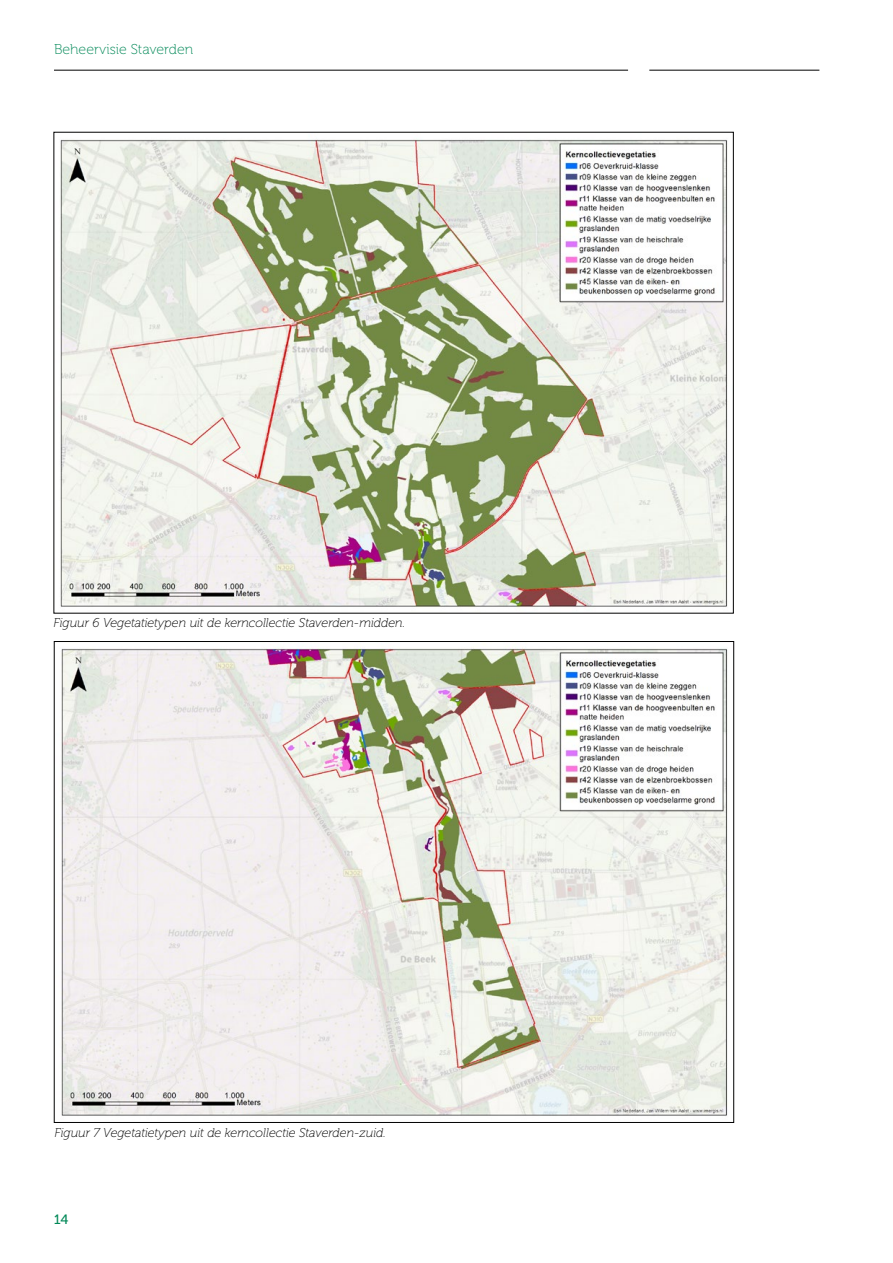
<style>
.page{position:relative;width:893px;height:1263px;background:#fff}
.page>*{position:absolute;margin:0;border:0;box-sizing:border-box;transform-origin:0 0}
.t1{font:14.25px "Museo 100";color:#008857}
.t2{font:13.5px "Museo Slab 500";color:#008857}
.t3{font:italic 12.75px "Museo 100";color:#000}
</style>
<div class="page">
<hr style="left:54px;top:70px;width:574px;height:1px;background:#000">
<hr style="left:649px;top:70px;width:170px;height:1px;background:#000">
<img style="left:60px;top:139px;width:668px;height:469px">
<img style="left:61px;top:648px;width:667px;height:468px">
<p class="t1" style="left:54px;top:42px;width:141px">Beheervisie Staverden</p>
<p class="t3" style="left:53px;top:616px;width:353px">Figuur 6 Vegetatietypen uit de kerncollectie Staverden-midden.</p>
<p class="t3" style="left:54px;top:1125px;width:333px">Figuur 7 Vegetatietypen uit de kerncollectie Staverden-zuid.</p>
<p class="t2" style="left:54px;top:1212px;width:16px">14</p>
</div>
